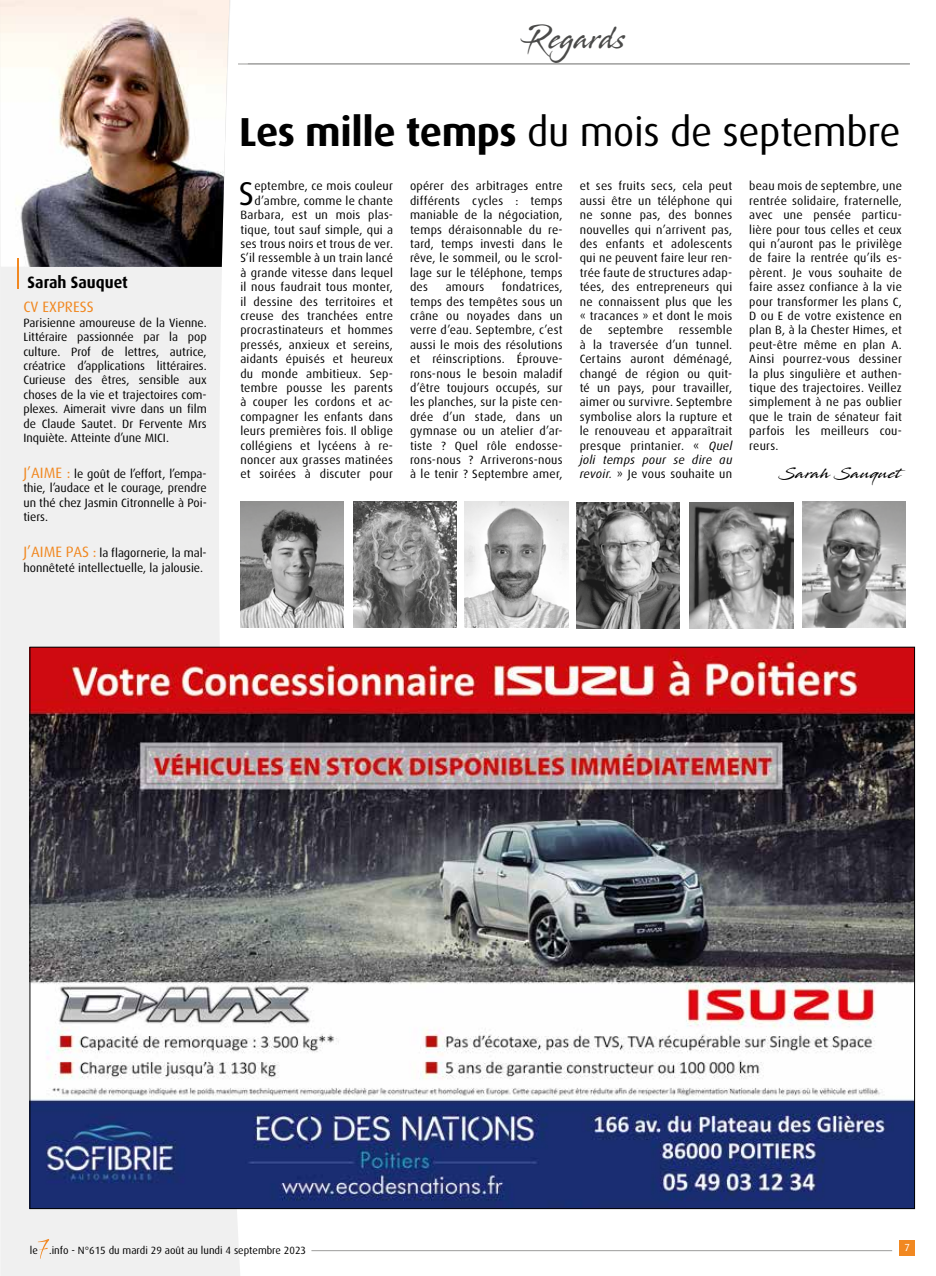
<style>
.page{position:relative;width:936px;height:1276px;background:#fff}
.page>*{position:absolute;margin:0;border:0;box-sizing:border-box;transform-origin:0 0}
.t1{font:40.5px "Dax";letter-spacing:-.01em;color:#000}
.t2{font:33px "Dax";color:#000}
.t3{font:30px "Stingray";letter-spacing:.04em;color:#4a4a49;scale:.74 1}
.t4{font:700 16.5px "Dax";color:#000;scale:.95 1}
.t5{font:15px "Dax";color:#f18821}
.t6{font:13.5px "Stingray";letter-spacing:.05em;color:#000}
.t7{font:12px/14.4px "Dax";letter-spacing:.02em;color:#000;text-align:justify}
.t8{font:12px/14.4px "Dax";color:#000}
.t9{font:10.5px "Dax";color:#000}
.t10{font:10.2px "Dax";color:#fff}
.s1{font-size:15px;color:#f18821}
.s2{font-weight:700}
.s3{font-style:italic}
</style>
<div class="page">
<svg style="left:0;top:63px;width:241px;height:1213px;fill:#f0f0f0"></svg>
<hr style="left:238px;top:64px;width:671px;height:1px;background:#9d9d9c">
<img style="left:0;top:0;width:229px;height:267px">
<img style="left:802px;top:502px;width:103px;height:125px">
<img style="left:240px;top:502px;width:104px;height:125px">
<img style="left:353px;top:502px;width:104px;height:125px">
<img style="left:465px;top:502px;width:103px;height:125px">
<img style="left:576px;top:503px;width:103px;height:125px">
<img style="left:689px;top:502px;width:104px;height:126px">
<img style="left:32px;top:649px;width:880px;height:557px">
<hr style="left:17px;top:259px;width:2px;height:30px;background:#f18821">
<div style="left:899px;top:1240px;width:15px;height:15px;background:#f18821"></div>
<hr style="left:311px;top:1250px;width:581px;height:1px;background:#9d9d9c">
<svg style="left:38px;top:1238px;width:11px;height:20px"></svg>
<h3 class="t3" style="left:521px;top:18px;width:145px">Regards</h3>
<h3 class="t4" style="left:28px;top:273px;width:107px">Sarah Sauquet</h3>
<p class="t5" style="left:23px;top:299px;width:72px">CV EXPRESS</p>
<p class="t7" style="left:23px;top:315px;width:185px">Parisienne amoureuse de la Vienne.<br>Littéraire passionnée par la pop culture. Prof de lettres, autrice, créatrice d’applications littéraires.<br>Curieuse des êtres, sensible aux choses de la vie et trajectoires com&shy;plexes. Aimerait vivre dans un film de Claude Sautet. Dr Fervente Mrs Inquiète. Atteinte d’une MICI.</p>
<p class="t7" style="left:23px;top:467px;width:185px"><span class="s1">J’AIME :</span> le goût de l’effort, l’empa&shy;thie, l’audace et le courage, prendre un thé chez Jasmin Citronnelle à Poi&shy;tiers.</p>
<p class="t8" style="left:23px;top:546px;width:185px"><span class="s1">J’AIME PAS :</span> la flagornerie, la mal&shy;honnêteté intellectuelle, la jalousie.</p>
<h1 class="t1" style="left:239px;top:109px;width:662px"><span class="s2">Les mille temps</span> du mois de septembre</h1>
<p class="t7" style="left:240px;top:179px;width:154px;text-align:right">eptembre, ce mois couleur d’ambre, comme le chante<br>Barbara, est un mois plas&shy;tique, tout sauf simple, qui a ses trous noirs et trous de ver.<br>S’il ressemble à un train lancé à grande vitesse dans lequel il nous faudrait tous monter, il dessine des territoires et creuse des tranchées entre procrastinateurs et hommes pressés, anxieux et sereins, aidants épuisés et heureux du monde ambitieux. Sep&shy;tembre pousse les parents à couper les cordons et ac&shy;compagner les enfants dans leurs premières fois. Il oblige collégiens et lycéens à re&shy;noncer aux grasses matinées et soirées à discuter pour</p>
<p class="t7" style="left:410px;top:179px;width:154px">opérer des arbitrages entre différents cycles : temps maniable de la négociation, temps déraisonnable du re&shy;tard, temps investi dans le rêve, le sommeil, ou le scrol&shy;lage sur le téléphone, temps des</p>
<h2 class="t2" style="left:239px;top:175px;width:17px">S</h2>
<p class="t7" style="left:410px;top:280px;width:154px;text-indent:92px">fondatrices, temps des tempêtes sous un crâne ou noyades dans un verre d’eau. Septembre, c’est aussi le mois des résolutions et réinscriptions. Éprouve&shy;rons-nous le besoin maladif d’être toujours occupés, sur les planches, sur la piste cen&shy;drée d’un stade, dans un gymnase ou un atelier d’ar&shy;tiste ? Quel rôle endosse&shy;rons-nous ? Arriverons-nous à le tenir ? Septembre amer,</p>
<p class="t7" style="left:445px;top:280px;width:40px">amours</p>
<p class="t7" style="left:579px;top:179px;width:154px">et ses fruits secs, cela peut aussi être un téléphone qui ne sonne pas, des bonnes nouvelles qui n’arrivent pas, des enfants et adolescents qui ne peuvent faire leur ren&shy;trée faute de structures adap&shy;tées, des entrepreneurs qui ne connaissent plus que les « tracances » et dont le mois de</p>
<p class="t7" style="left:579px;top:323px;width:154px;text-indent:99px">ressemble à la traversée d’un tunnel.<br>Certains auront déménagé, changé de région ou quit&shy;té un pays, pour travailler, aimer ou survivre. Septembre symbolise alors la rupture et le renouveau et apparaîtrait presque printanier. « <span class="s3">Quel joli temps pour se dire au revoir.</span> » Je vous souhaite un</p>
<p class="t7" style="left:608px;top:323px;width:57px">septembre</p>
<p class="t7" style="left:749px;top:179px;width:154px">beau mois de septembre, une rentrée solidaire, fraternelle, avec une pensée particu&shy;lière pour tous celles et ceux qui n’auront pas le privilège de faire la rentrée qu’ils es&shy;pèrent. Je vous souhaite de faire assez confiance à la vie pour transformer les plans C, D ou E de votre existence en plan B, à la Chester Himes, et peut-être même en plan A.<br>Ainsi pourrez-vous dessiner la plus singulière et authen&shy;tique des trajectoires. Veillez simplement à ne pas oublier que le train de sénateur fait parfois les meilleurs cou&shy;reurs.</p>
<p class="t6" style="left:778px;top:464px;width:125px">Sarah Sauquet</p>
<p class="t9" style="left:30px;top:1244px;width:278px">le .info - N°615 du mardi 29 août au lundi 4 septembre 2023</p>
<p class="t10" style="left:904px;top:1242px;width:7px">7</p>
</div>
